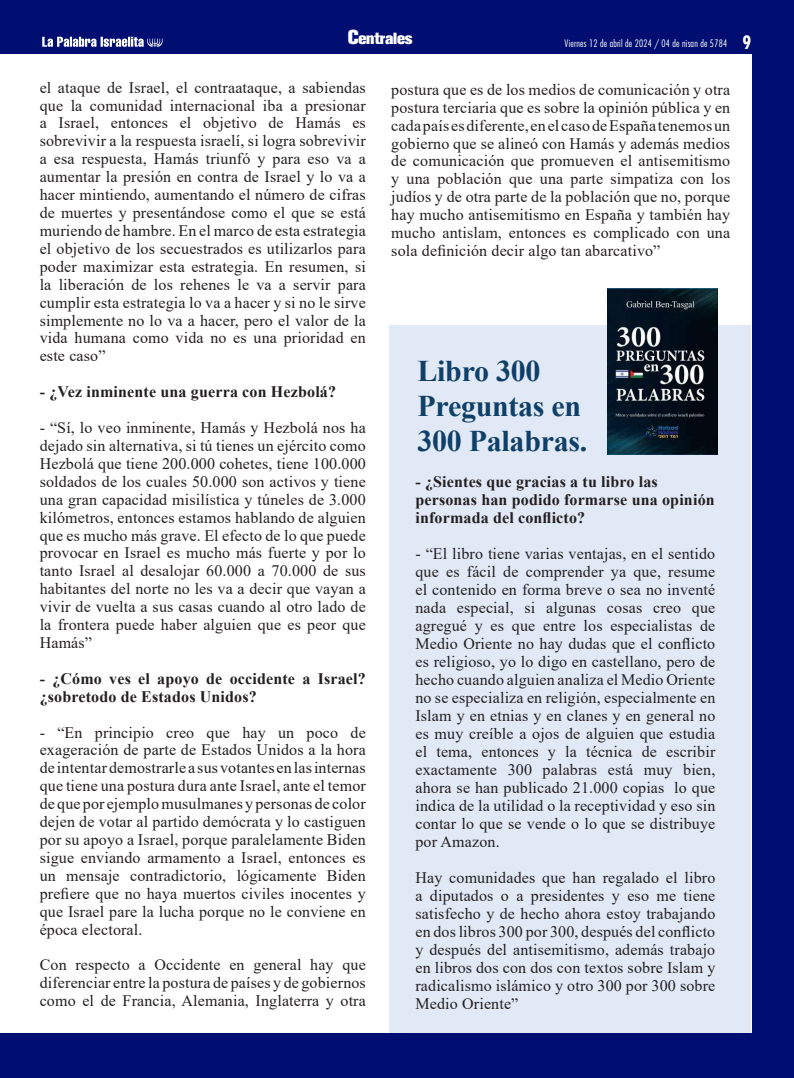
<style>
.page{position:relative;width:794px;height:1078px;background:#fff}
.page>*{position:absolute;margin:0;border:0;box-sizing:border-box;transform-origin:0 0}
.t1{font:700 30px/35px "Times New Roman";letter-spacing:-.01em;color:#103f68}
.t2{font:16px/17.9px "Times New Roman";letter-spacing:.01em;color:#231f20;text-align:justify}
.t3{font:700 16px/18px "Times New Roman";letter-spacing:.01em;color:#231f20}
.t4{font:16px "Akzidenz Grotesk BQ X Bold Alt";letter-spacing:-.01em;color:#fff}
.t5{font:300 condensed 10px "Futura Std";letter-spacing:.02em;color:#fff}
.s1{font-size:20px}
.s2{font-weight:700;font-size:18px}
</style>
<div class="page">
<div style="left:0;top:0;width:794px;height:1077px;background:#000d71"></div>
<div style="left:0;top:54px;width:751px;height:978px;background:#fff"></div>
<div style="left:389px;top:325px;width:361px;height:707px;background:#e1e9f6"></div>
<svg style="left:42px;top:37px;width:120px;height:10px"></svg>
<img style="left:607px;top:288px;width:110px;height:166px">
<p class="t4" style="left:348px;top:29px;width:66px"><span class="s1">C</span>entrales</p>
<p class="t2" style="left:40px;top:78px;width:328px">el ataque de Israel, el contraataque, a sabiendas que la comunidad internacional iba a presionar a Israel, entonces el objetivo de Hamás es sobrevivir a la respuesta israelí, si logra sobrevivir a esa respuesta, Hamás triunfó y para eso va a aumentar la presión en contra de Israel y lo va a hacer mintiendo, aumentando el número de cifras de muertes y presentándose como el que se está muriendo de hambre. En el marco de esta estrategia el objetivo de los secuestrados es utilizarlos para poder maximizar esta estrategia. En resumen, si la liberación de los rehenes le va a servir para cumplir esta estrategia lo va a hacer y si no le sirve simplemente no lo va a hacer, pero el valor de la vida humana como vida no es una prioridad en este caso”</p>
<p class="t3" style="left:40px;top:382px;width:298px">- ¿Vez inminente una guerra con Hezbolá?</p>
<p class="t2" style="left:40px;top:418px;width:328px">- “Sí, lo veo inminente, Hamás y Hezbolá nos ha dejado sin alternativa, si tú tienes un ejército como Hezbolá que tiene 200.000 cohetes, tiene 100.000 soldados de los cuales 50.000 son activos y tiene una gran capacidad misilística y túneles de 3.000 kilómetros, entonces estamos hablando de alguien que es mucho más grave. El efecto de lo que puede provocar en Israel es mucho más fuerte y por lo tanto Israel al desalojar 60.000 a 70.000 de sus habitantes del norte no les va a decir que vayan a vivir de vuelta a sus casas cuando al otro lado de la frontera puede haber alguien que es peor que Hamás”</p>
<p class="t3" style="left:40px;top:669px;width:327px">- ¿Cómo ves el apoyo de occidente a Israel? ¿sobretodo de Estados Unidos?</p>
<p class="t2" style="left:40px;top:722px;width:328px">- “En principio creo que hay un poco de exageración de parte de Estados Unidos a la hora de intentar demostrarle a sus votantes en las internas que tiene una postura dura ante Israel, ante el temor de que por ejemplo musulmanes y personas de color dejen de votar al partido demócrata y lo castiguen por su apoyo a Israel, porque paralelamente Biden sigue enviando armamento a Israel, entonces es un mensaje contradictorio, lógicamente Biden prefiere que no haya muertos civiles inocentes y que Israel pare la lucha porque no le conviene en época electoral.</p>
<p class="t2" style="left:40px;top:955px;width:328px">Con respecto a Occidente en general hay que diferenciar entre la postura de países y de gobiernos como el de Francia, Alemania, Inglaterra y otra</p>
<p class="t5" style="left:564px;top:37px;width:188px">Viernes 12 de abril de 2024 / 04 de nisan de 5784 <span class="s2">9</span></p>
<p class="t2" style="left:391px;top:80px;width:340px">postura que es de los medios de comunicación y otra postura terciaria que es sobre la opinión pública y en cada país es diferente, en el caso de España tenemos un gobierno que se alineó con Hamás y además medios de comunicación que promueven el antisemitismo y una población que una parte simpatiza con los judíos y de otra parte de la población que no, porque hay mucho antisemitismo en España y también hay mucho antislam, entonces es complicado con una sola definición decir algo tan abarcativo”</p>
<h1 class="t1" style="left:417px;top:352px;width:171px">Libro 300<br>Preguntas en<br>300 Palabras.</h1>
<p class="t3" style="left:415px;top:471px;width:301px">- ¿Sientes que gracias a tu libro las personas han podido formarse una opinión informada del conflicto?</p>
<p class="t2" style="left:415px;top:543px;width:301px">- “El libro tiene varias ventajas, en el sentido que es fácil de comprender ya que, resume el contenido en forma breve o sea no inventé nada especial, si algunas cosas creo que agregué y es que entre los especialistas de Medio Oriente no hay dudas que el conflicto es religioso, yo lo digo en castellano, pero de hecho cuando alguien analiza el Medio Oriente no se especializa en religión, especialmente en Islam y en etnias y en clanes y en general no es muy creíble a ojos de alguien que estudia el tema, entonces y la técnica de escribir exactamente 300 palabras está muy bien, ahora se han publicado 21.000 copias lo que indica de la utilidad o la receptividad y eso sin contar lo que se vende o lo que se distribuye por Amazon.</p>
<p class="t2" style="left:415px;top:867px;width:301px">Hay comunidades que han regalado el libro a diputados o a presidentes y eso me tiene satisfecho y de hecho ahora estoy trabajando en dos libros 300 por 300, después del conflicto y después del antisemitismo, además trabajo en libros dos con dos con textos sobre Islam y radicalismo islámico y otro 300 por 300 sobre Medio Oriente”</p>
</div>
